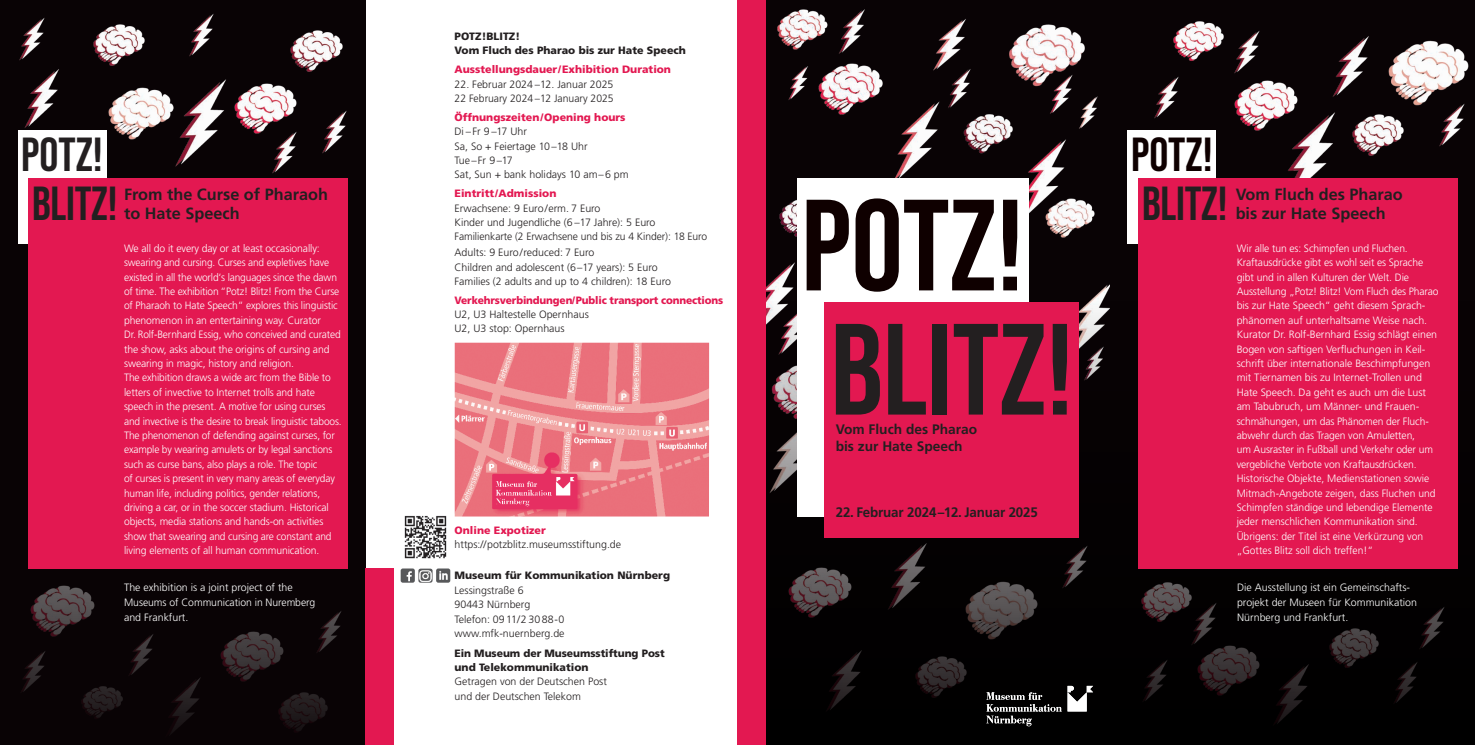
<style>
.page{position:relative;width:1475px;height:745px;background:#fff}
.page>*{position:absolute;margin:0;border:0;box-sizing:border-box;transform-origin:0 0}
.t1{font:129.38px "Bebas Neue";color:#231f20}
.t2{font:129.38px "Bebas Neue";color:#0f0000}
.t3{font:47.5px/48.2px "Bebas Neue";letter-spacing:-.005em;color:#231f20}
.t4{font:47.5px "Bebas Neue";color:#0f0000}
.t5{font:700 16.25px/18.8px "Frutiger LT Std";color:#231f20}
.t6{font:700 13.75px/16.2px "Frutiger LT Std";color:#231f20}
.t7{font:300 10.62px/14.4px "Frutiger LT Std";letter-spacing:-.01em;color:#fff}
.t8{font:300 10.62px/14.4px "Frutiger LT Std";color:#231f20}
.t9{font:900 10.62px/14.4px "Frutiger LT Std";color:#231f20}
.t10{font:900 10.62px "Frutiger LT Std";color:#e31851}
.t11{font:900 10.62px "Frutiger LT Std";color:#e31851;scale:.96 1}
</style>
<div class="page">
<img style="left:418px;top:568px;width:14px;height:14px">
<div style="left:0;top:0;width:365px;height:744px;background:#090305"></div>
<div style="left:18px;top:130px;width:88px;height:114px;background:#fff"></div>
<div style="left:737px;top:0;width:737px;height:744px;background:#090305"></div>
<img style="left:765px;top:0;width:344px;height:301px">
<svg style="left:765px;top:301px;width:693px;height:443px"></svg>
<div style="left:365px;top:568px;width:28px;height:176px;background:#e31851"></div>
<div style="left:796px;top:178px;width:232px;height:338px;background:#fff"></div>
<div style="left:824px;top:302px;width:254px;height:235px;background:#e31851"></div>
<div style="left:1127px;top:130px;width:88px;height:114px;background:#fff"></div>
<img style="left:1173px;top:21px;width:51px;height:40px">
<img style="left:1234px;top:31px;width:26px;height:42px">
<img style="left:24px;top:69px;width:35px;height:59px">
<img style="left:1154px;top:76px;width:25px;height:43px">
<img style="left:1388px;top:41px;width:80px;height:65px">
<img style="left:1234px;top:80px;width:63px;height:51px">
<img style="left:1281px;top:112px;width:54px;height:66px">
<img style="left:1438px;top:104px;width:27px;height:43px">
<img style="left:189px;top:14px;width:25px;height:42px">
<img style="left:1332px;top:36px;width:37px;height:61px">
<img style="left:1352px;top:114px;width:51px;height:42px">
<img style="left:109px;top:87px;width:64px;height:52px">
<img style="left:234px;top:83px;width:63px;height:51px">
<img style="left:173px;top:79px;width:53px;height:88px">
<img style="left:322px;top:111px;width:25px;height:42px">
<img style="left:19px;top:17px;width:26px;height:43px">
<img style="left:290px;top:30px;width:53px;height:42px">
<img style="left:93px;top:24px;width:52px;height:42px">
<div style="left:1138px;top:178px;width:319px;height:390px;background:#e31851"></div>
<div style="left:737px;top:0;width:28px;height:744px;background:#e31851"></div>
<div style="left:29px;top:178px;width:319px;height:390px;background:#e31851"></div>
<img style="left:271px;top:131px;width:26px;height:43px">
<div style="left:400px;top:568px;width:15px;height:14px;background:#57585a;border-radius:2px"></div>
<svg style="left:406px;top:571px;width:6px;height:10px"></svg>
<img style="left:436px;top:568px;width:14px;height:14px">
<img style="left:454px;top:342px;width:255px;height:174px">
<svg style="left:986px;top:691px;width:75px;height:34px"></svg>
<svg style="left:1067px;top:685px;width:25px;height:26px"></svg>
<img style="left:404px;top:515px;width:43px;height:44px">
<h2 class="t3" style="left:21px;top:130px;width:98px">POTZ!<br>BLITZ!</h2>
<h3 class="t5" style="left:124px;top:185px;width:205px">From the Curse of Pharaoh to Hate Speech</h3>
<p class="t7" style="left:124px;top:241px;width:219px">We all do it every day or at least occasionally: swearing and cursing. Curses and expletives have existed in all the world‘s languages since the dawn of time. The exhibition “Potz! Blitz! From the Curse of Pharaoh to Hate Speech“ explores this linguistic phenomenon in an entertaining way. Curator<br>Dr. Rolf-Bernhard Essig, who conceived and curated the show, asks about the origins of cursing and swearing in magic, history and religion.<br>The exhibition draws a wide arc from the Bible to letters of invective to Internet trolls and hate speech in the present. A motive for using curses and invective is the desire to break linguistic taboos.<br>The phenomenon of defending against curses, for example by wearing amulets or by legal sanctions such as curse bans, also plays a role. The topic<br>of curses is present in very many areas of everyday human life, including politics, gender relations, driving a car, or in the soccer stadium. Historical objects, media stations and hands-on activities show that swearing and cursing are constant and living elements of all human communication.</p>
<p class="t7" style="left:124px;top:579px;width:193px;line-height:15px">The exhibition is a joint project of the<br>Museums of Communication in Nuremberg and Frankfurt.</p>
<p class="t9" style="left:454px;top:29px;width:233px">POTZ!BLITZ!<br>Vom Fluch des Pharao bis zur Hate Speech</p>
<p class="t10" style="left:454px;top:63px;width:218px">Ausstellungsdauer/Exhibition Duration</p>
<p class="t8" style="left:454px;top:77px;width:161px">22. Februar 2024 –12. Januar 2025<br>22 February 2024 –12 January 2025</p>
<p class="t10" style="left:454px;top:110px;width:172px">Öffnungszeiten/Opening hours</p>
<p class="t8" style="left:454px;top:124px;width:175px">Di – Fr 9 –17 Uhr<br>Sa, So + Feiertage 10–18 Uhr<br>Tue–Fr 9–17<br>Sat, Sun + bank holidays 10 am–6 pm</p>
<p class="t10" style="left:454px;top:187px;width:103px">Eintritt/Admission</p>
<p class="t8" style="left:454px;top:201px;width:254px">Erwachsene: 9 Euro/erm. 7 Euro<br>Kinder und Jugendliche (6 –17 Jahre): 5 Euro<br>Familienkarte (2 Erwachsene und bis zu 4 Kinder): 18 Euro</p>
<p class="t8" style="left:454px;top:245px;width:218px">Adults: 9 Euro/reduced: 7 Euro<br>Children and adolescent (6–17 years): 5 Euro<br>Families (2 adults and up to 4 children): 18 Euro</p>
<p class="t11" style="left:454px;top:293px;width:281px">Verkehrsverbindungen/Public transport connections</p>
<p class="t8" style="left:454px;top:307px;width:136px">U2, U3 Haltestelle Opernhaus<br>U2, U3 stop: Opernhaus</p>
<p class="t10" style="left:454px;top:523px;width:93px">Online Expotizer</p>
<p class="t8" style="left:454px;top:537px;width:168px">https://potzblitz.museumsstiftung.de</p>
<p class="t9" style="left:454px;top:568px;width:217px">Museum für Kommunikation Nürnberg</p>
<p class="t8" style="left:454px;top:582px;width:112px">Lessingstraße 6<br>90443 Nürnberg<br>Telefon: 09 11/2 30 88-0 www.mfk-nuernberg.de</p>
<p class="t9" style="left:454px;top:645px;width:212px">Ein Museum der Museumsstiftung Post und Telekommunikation</p>
<p class="t8" style="left:454px;top:674px;width:154px">Getragen von der Deutschen Post und der Deutschen Telekom</p>
<h1 class="t2" style="left:801px;top:172px;width:224px">POTZ!</h1>
<h1 class="t1" style="left:830px;top:296px;width:244px">BLITZ!</h1>
<p class="t6" style="left:835px;top:421px;width:143px">Vom Fluch des Pharao bis zur Hate Speech</p>
<p class="t6" style="left:835px;top:504px;width:204px">22. Februar 2024–12. Januar 2025</p>
<h2 class="t4" style="left:1130px;top:128px;width:83px">POTZ!</h2>
<h2 class="t3" style="left:1141px;top:178px;width:87px">BLITZ!</h2>
<h3 class="t5" style="left:1235px;top:185px;width:169px">Vom Fluch des Pharao bis zur Hate Speech</h3>
<p class="t7" style="left:1236px;top:241px;width:203px">Wir alle tun es: Schimpfen und Fluchen.<br>Kraftausdrücke gibt es wohl seit es Sprache gibt und in allen Kulturen der Welt. Die Ausstellung „Potz! Blitz! Vom Fluch des Pharao bis zur Hate Speech“ geht diesem Sprach&shy;phänomen auf unterhaltsame Weise nach.<br>Kurator Dr. Rolf-Bernhard Essig schlägt einen Bogen von saftigen Verfluchungen in Keil&shy;schrift über internationale Beschimpfungen mit Tiernamen bis zu Internet-Trollen und Hate Speech. Da geht es auch um die Lust am Tabubruch, um Männer- und Frauen&shy;schmähungen, um das Phänomen der Fluch&shy;abwehr durch das Tragen von Amuletten,<br>um Ausraster in Fußball und Verkehr oder um vergebliche Verbote von Kraftausdrücken.<br>Historische Objekte, Medienstationen sowie Mitmach-Angebote zeigen, dass Fluchen und Schimpfen ständige und lebendige Elemente jeder menschlichen Kommunikation sind.<br>Übrigens: der Titel ist eine Verkürzung von „Gottes Blitz soll dich treffen!“</p>
<p class="t7" style="left:1236px;top:579px;width:181px;line-height:15px">Die Ausstellung ist ein Gemeinschafts&shy;projekt der Museen für Kommunikation<br>Nürnberg und Frankfurt.</p>
</div>
